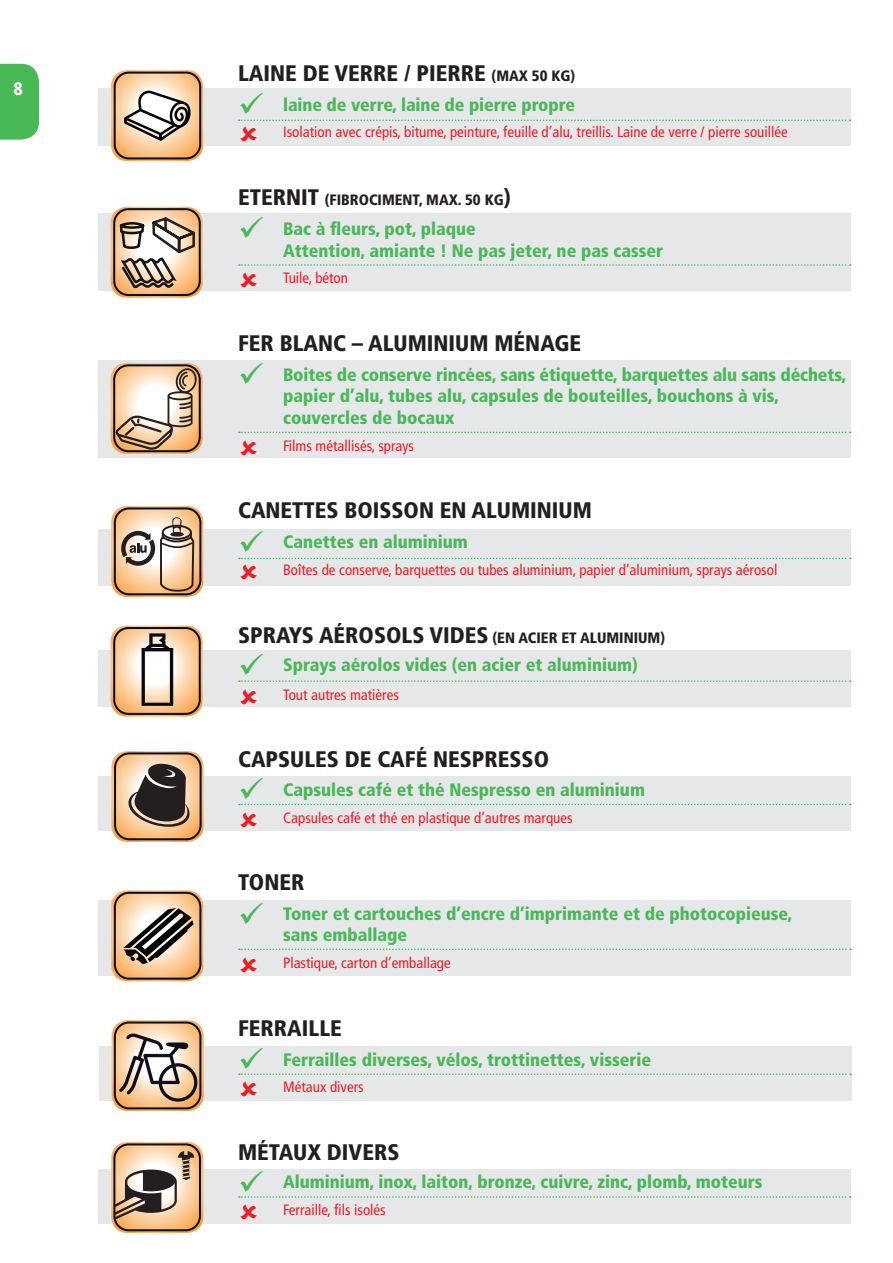
<style>
.page{position:relative;width:893px;height:1263px;background:#fff}
.page>*{position:absolute;margin:0;border:0;box-sizing:border-box;transform-origin:0 0}
.t1{font:900 condensed 22.5px "Frutiger";color:#231f20}
.t2{font:900 condensed 18px/21.6px "Frutiger";color:#49b857}
.t3{font:900 condensed 18px "Frutiger";color:#fff}
.t4{font:condensed 15px "Frutiger";color:#ee1d23}
.t5{font:900 condensed 15px "Frutiger";color:#231f20}
.s1{font-size:15px}
.s2{font-size:22.5px}
</style>
<div class="page">
<div style="left:98px;top:89px;width:753px;height:57px;background:#e6e7e9"></div>
<svg style="left:111px;top:70px;width:92px;height:91px"></svg>
<div style="left:98px;top:360px;width:752px;height:98px;background:#e6e7e9"></div>
<div style="left:99px;top:1046px;width:752px;height:55px;background:#e6e7e9"></div>
<div style="left:98px;top:1169px;width:753px;height:55px;background:#e6e7e9"></div>
<div style="left:0;top:64px;width:39px;height:76px;background:#49b857"></div>
<svg style="left:112px;top:1020px;width:92px;height:91px"></svg>
<svg style="left:111px;top:1142px;width:92px;height:91px"></svg>
<svg style="left:239px;top:1073px;width:612px;height:2px"></svg>
<div style="left:98px;top:900px;width:753px;height:75px;background:#e6e7e9"></div>
<svg style="left:111px;top:890px;width:92px;height:91px"></svg>
<svg style="left:239px;top:432px;width:612px;height:1px"></svg>
<svg style="left:239px;top:1196px;width:612px;height:2px"></svg>
<svg style="left:111px;top:363px;width:92px;height:91px"></svg>
<svg style="left:239px;top:948px;width:612px;height:2px"></svg>
<div style="left:98px;top:213px;width:753px;height:78px;background:#e6e7e9"></div>
<svg style="left:111px;top:207px;width:92px;height:91px"></svg>
<svg style="left:239px;top:264px;width:612px;height:2px"></svg>
<svg style="left:239px;top:120px;width:611px;height:1px"></svg>
<svg style="left:111px;top:506px;width:740px;height:336px"></svg>
<p class="t3" style="left:13px;top:78px;width:11px">8</p>
<p class="t1" style="left:238px;top:59px;width:339px">LAINE DE VERRE / PIERRE <span class="s1">(MAX 50 KG)</span></p>
<p class="t2" style="left:238px;top:94px;width:338px">✓ laine de verre, laine de pierre propre</p>
<p class="t4" style="left:283px;top:124px;width:506px">Isolation avec crépis, bitume, peinture, feuille d’alu, treillis. Laine de verre / pierre souillée</p>
<p class="t5" style="left:238px;top:191px;width:274px"><span class="s2">ETERNIT</span> (FIBROCIMENT, MAX. 50 KG<span class="s2">)</span></p>
<p class="t2" style="left:283px;top:218px;width:381px;text-indent:-45px">✓ Bac à fleurs, pot, plaque<br>Attention, amiante ! Ne pas jeter, ne pas casser</p>
<p class="t4" style="left:283px;top:269px;width:66px">Tuile, béton</p>
<p class="t1" style="left:238px;top:329px;width:345px">FER BLANC – ALUMINIUM MÉNAGE</p>
<p class="t2" style="left:283px;top:364px;width:565px;text-indent:-45px">✓ Boites de conserve rincées, sans étiquette, barquettes alu sans déchets, papier d’alu, tubes alu, capsules de bouteilles, bouchons à vis, couvercles de bocaux</p>
<p class="t4" style="left:283px;top:437px;width:132px">Films métallisés, sprays</p>
<p class="t1" style="left:238px;top:497px;width:355px">CANETTES BOISSON EN ALUMINIUM</p>
<p class="t2" style="left:238px;top:531px;width:231px">✓ Canettes en aluminium</p>
<p class="t4" style="left:283px;top:561px;width:496px">Boîtes de conserve, barquettes ou tubes aluminium, papier d’aluminium, sprays aérosol</p>
<p class="t5" style="left:238px;top:628px;width:428px"><span class="s2">SPRAYS AÉROSOLS VIDES</span> (EN ACIER ET ALUMINIUM)</p>
<p class="t2" style="left:238px;top:654px;width:401px">✓ Sprays aérolos vides (en acier et aluminium)</p>
<p class="t4" style="left:283px;top:686px;width:117px">Tout autres matières</p>
<p class="t1" style="left:238px;top:746px;width:312px">CAPSULES DE CAFÉ NESPRESSO</p>
<p class="t2" style="left:238px;top:779px;width:408px">✓ Capsules café et thé Nespresso en aluminium</p>
<p class="t4" style="left:283px;top:808px;width:291px">Capsules café et thé en plastique d’autres marques</p>
<p class="t1" style="left:238px;top:869px;width:68px">TONER</p>
<p class="t2" style="left:283px;top:903px;width:511px;line-height:21px;text-indent:-45px">✓ Toner et cartouches d’encre d’imprimante et de photocopieuse, sans emballage</p>
<p class="t4" style="left:283px;top:954px;width:169px">Plastique, carton d’emballage</p>
<p class="t1" style="left:238px;top:1014px;width:105px">FERRAILLE</p>
<p class="t2" style="left:238px;top:1048px;width:414px">✓ Ferrailles diverses, vélos, trottinettes, visserie</p>
<p class="t4" style="left:283px;top:1078px;width:82px">Métaux divers</p>
<p class="t1" style="left:238px;top:1138px;width:163px">MÉTAUX DIVERS</p>
<p class="t2" style="left:238px;top:1171px;width:526px">✓ Aluminium, inox, laiton, bronze, cuivre, zinc, plomb, moteurs</p>
<p class="t4" style="left:283px;top:1201px;width:104px">Ferraille, fils isolés</p>
</div>
